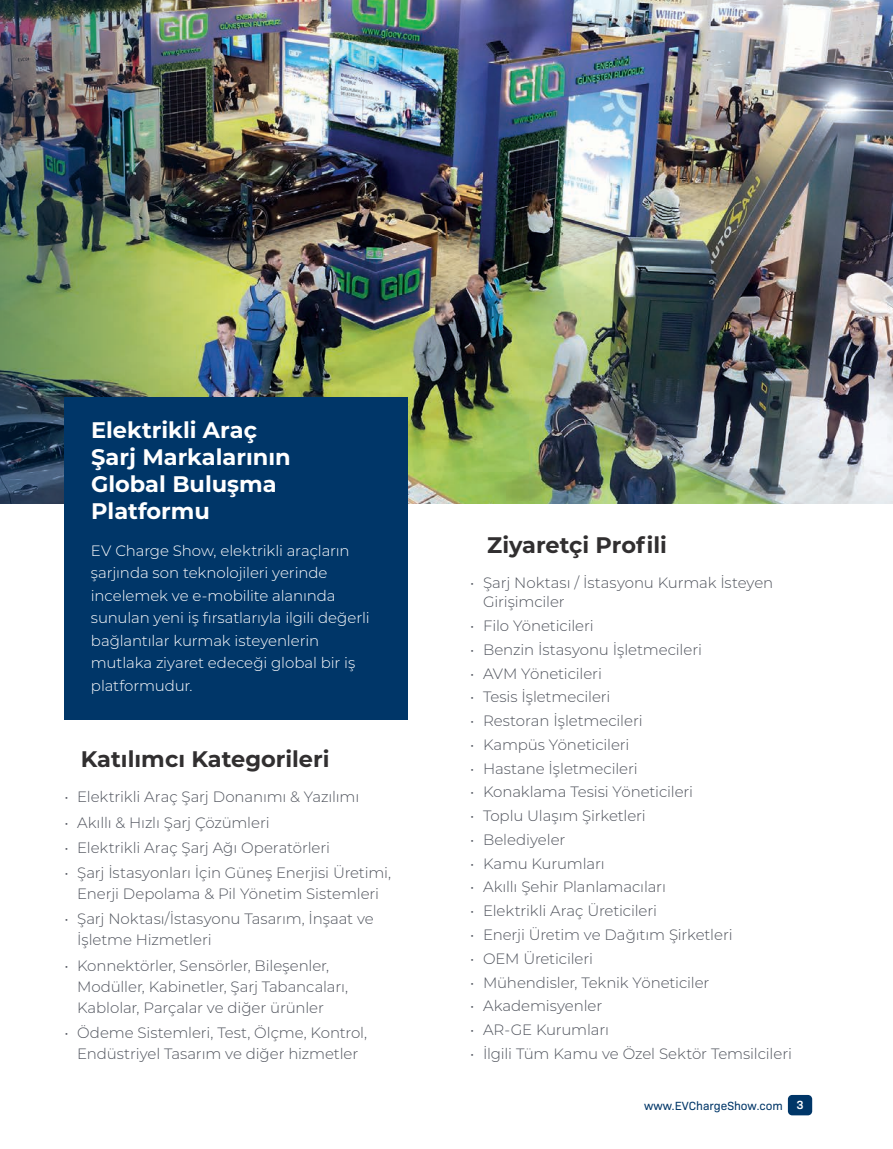
<style>
.page{position:relative;width:893px;height:1149px;background:#fff}
.page>*{position:absolute;margin:0;border:0;box-sizing:border-box;transform-origin:0 0}
.t1{font:700 22.5px/27px "Montserrat";color:#fff}
.t2{font:700 22.5px "Montserrat";color:#312f30}
.t3{font:300 15px/21px "Montserrat";letter-spacing:-.01em;color:#4f535c}
.t4{font:300 15px/22.5px "Montserrat";letter-spacing:-.01em;color:#fff}
.t5{font:12px "Bio Sans";color:#003668}
.s1{font-weight:600;color:#fff}
</style>
<div class="page">
<div style="left:788px;top:1094px;width:24px;height:20px;background:#003668;border-radius:4px"></div>
<img style="left:321px;top:0;width:572px;height:503px">
<img style="left:0;top:0;width:321px;height:503px">
<div style="left:64px;top:397px;width:344px;height:322px;background:#003668"></div>
<h1 class="t1" style="left:91px;top:415px;width:201px">Elektrikli Araç<br>Şarj Markalarının<br>Global Buluşma<br>Platformu</h1>
<p class="t4" style="left:91px;top:538px;width:280px">EV Charge Show, elektrikli araçların şarjında son teknolojileri yerinde incelemek ve e-mobilite alanında sunulan yeni iş fırsatlarıyla ilgili değerli bağlantılar kurmak isteyenlerin mutlaka ziyaret edeceği global bir iş platformudur.</p>
<h1 class="t2" style="left:81px;top:742px;width:250px">Katılımcı Kategorileri</h1>
<p class="t3" style="left:64px;top:785px;width:296px">• Elektrikli Araç Şarj Donanımı &amp; Yazılımı</p>
<p class="t3" style="left:64px;top:811px;width:207px">• Akıllı &amp; Hızlı Şarj Çözümleri</p>
<p class="t3" style="left:64px;top:836px;width:267px">• Elektrikli Araç Şarj Ağı Operatörleri</p>
<p class="t3" style="left:64px;top:861px;width:328px;text-align:center">• Şarj İstasyonları İçin Güneş Enerjisi Üretimi,<br>Enerji Depolama &amp; Pil Yönetim Sistemleri</p>
<p class="t3" style="left:77px;top:907px;width:298px;text-indent:-13px">• Şarj Noktası/İstasyonu Tasarım, İnşaat ve<br>İşletme Hizmetleri</p>
<p class="t3" style="left:77px;top:954px;width:272px;text-indent:-13px">• Konnektörler, Sensörler, Bileşenler,<br>Modüller, Kabinetler, Şarj Tabancaları,<br>Kablolar, Parçalar ve diğer ürünler</p>
<p class="t3" style="left:64px;top:1021px;width:304px;text-align:center">• Ödeme Sistemleri, Test, Ölçme, Kontrol,<br>Endüstriyel Tasarım ve diğer hizmetler</p>
<h1 class="t2" style="left:487px;top:529px;width:181px">Ziyaretçi Profili</h1>
<p class="t3" style="left:483px;top:572px;width:292px;line-height:19.5px;text-indent:-13px">• Şarj Noktası / İstasyonu Kurmak İsteyen<br>Girişimciler</p>
<p class="t3" style="left:470px;top:614px;width:125px">• Filo Yöneticileri</p>
<p class="t3" style="left:470px;top:638px;width:233px">• Benzin İstasyonu İşletmecileri</p>
<p class="t3" style="left:470px;top:662px;width:133px">• AVM Yöneticileri</p>
<p class="t3" style="left:470px;top:685px;width:142px">• Tesis İşletmecileri</p>
<p class="t3" style="left:470px;top:709px;width:174px">• Restoran İşletmecileri</p>
<p class="t3" style="left:470px;top:733px;width:161px">• Kampüs Yöneticileri</p>
<p class="t3" style="left:470px;top:757px;width:169px">• Hastane İşletmecileri</p>
<p class="t3" style="left:470px;top:780px;width:224px">• Konaklama Tesisi Yöneticileri</p>
<p class="t3" style="left:470px;top:804px;width:177px">• Toplu Ulaşım Şirketleri</p>
<p class="t3" style="left:470px;top:828px;width:97px">• Belediyeler</p>
<p class="t3" style="left:470px;top:852px;width:136px">• Kamu Kurumları</p>
<p class="t3" style="left:470px;top:875px;width:197px">• Akıllı Şehir Planlamacıları</p>
<p class="t3" style="left:470px;top:899px;width:188px">• Elektrikli Araç Üreticileri</p>
<p class="t3" style="left:470px;top:923px;width:264px">• Enerji Üretim ve Dağıtım Şirketleri</p>
<p class="t3" style="left:470px;top:947px;width:124px">• OEM Üreticileri</p>
<p class="t3" style="left:470px;top:970px;width:241px">• Mühendisler, Teknik Yöneticiler</p>
<p class="t3" style="left:470px;top:994px;width:134px">• Akademisyenler</p>
<p class="t3" style="left:470px;top:1018px;width:140px">• AR-GE Kurumları</p>
<p class="t3" style="left:470px;top:1042px;width:323px">• İlgili Tüm Kamu ve Özel Sektör Temsilcileri</p>
<p class="t5" style="left:644px;top:1096px;width:161px">www.EVChargeShow.com <span class="s1">3</span></p>
</div>
